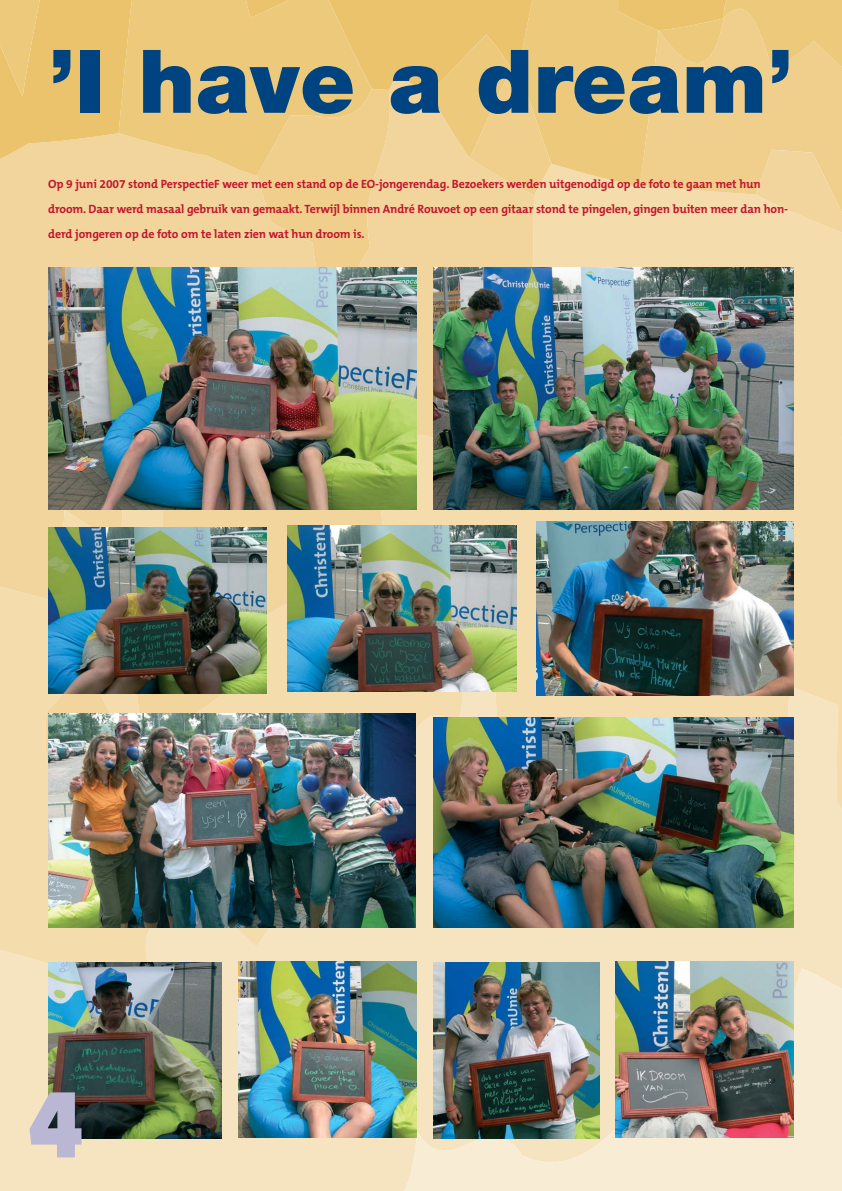
<style>
.page{position:relative;width:842px;height:1191px;background:#fff}
.page>*{position:absolute;margin:0;border:0;box-sizing:border-box;transform-origin:0 0}
.t1{font:900 100px "The Mix B9";color:#b9b7d3}
.t2{font:900 88px "Helvetica Neue";letter-spacing:.005em;color:#004381;scale:1.05 1}
.t3{font:700 12px/25px "The Mix B7";letter-spacing:-.01em;color:#c1162c}
</style>
<div class="page">
<img style="left:0;top:0;width:842px;height:1191px">
<h2 class="t2" style="left:48px;top:50px;width:711px">’I have a dream’</h2>
<p class="t3" style="left:48px;top:172px;width:741px">Op 9 juni 2007 stond PerspectieF weer met een stand op de EO-jongerendag. Bezoekers werden uitgenodigd op de foto te gaan met hun droom. Daar werd masaal gebruik van gemaakt. Terwijl binnen André Rouvoet op een gitaar stond te pingelen, gingen buiten meer dan hon&shy;derd jongeren op de foto om te laten zien wat hun droom is.</p>
<h1 class="t1" style="left:28px;top:1084px;width:56px">4</h1>
</div>
